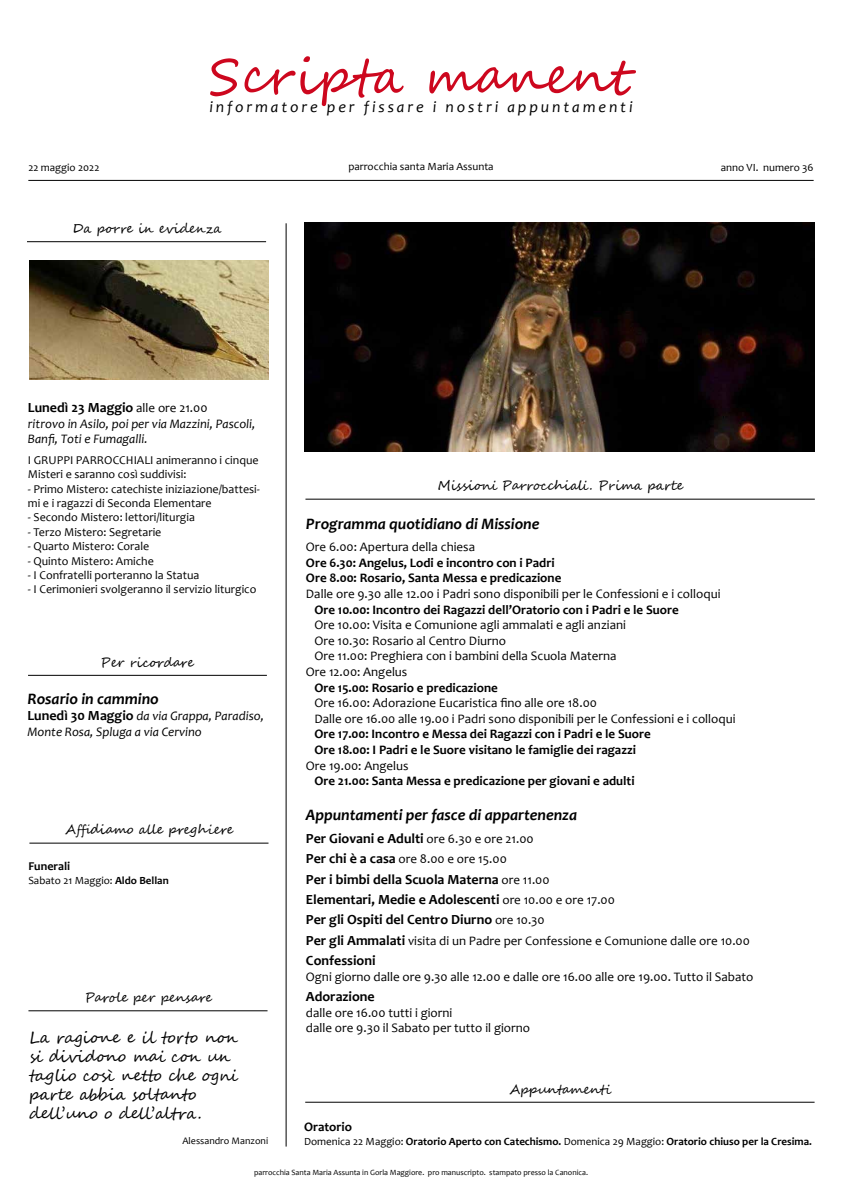
<style>
.page{position:relative;width:842px;height:1191px;background:#fff}
.page>*{position:absolute;margin:0;border:0;box-sizing:border-box;transform-origin:0 0}
.t1{font:50px "Segoe Script";letter-spacing:.01em;color:#cd071e}
.t2{font:16px/19.2px "Segoe Script";color:#000}
.t3{font:italic 700 16px "Candara";color:#000}
.t4{font:italic 16px "Candara";letter-spacing:.18em;color:#000}
.t5{font:700 14px/20.4px "Candara";color:#000}
.t6{font:13px/15.6px "Candara";color:#000}
.t7{font:700 13px/15.6px "Candara";color:#000}
.t8{font:italic 13px/15.6px "Candara";color:#000}
.t9{font:13px "Segoe Script";color:#000}
.t10{font:13px "Segoe Script";letter-spacing:-.02em;color:#000}
.t11{font:12px/14.4px "Candara";color:#000}
.t12{font:700 12px "Candara";color:#000}
.t13{font:700 11px "Candara";color:#000}
.t14{font:11px "Candara";color:#000}
.t15{font:10px "Candara";color:#000}
.t16{font:8px "Candara";color:#000}
.s1{font-weight:400;font-size:13px}
.s2{font-weight:700;font-style:normal;font-size:14px}
.s3{font-weight:700}
.s4{font-weight:700;font-size:14px}
.s5{font-weight:400}
</style>
<div class="page">
<hr style="left:286px;top:223px;width:1px;height:923px;background:#000">
<hr style="left:28px;top:180px;width:786px;height:1px;background:#000">
<hr style="left:28px;top:675px;width:239px;height:1px;background:#000">
<hr style="left:28px;top:1010px;width:240px;height:1px;background:#000">
<hr style="left:29px;top:843px;width:239px;height:1px;background:#000">
<hr style="left:27px;top:241px;width:239px;height:1px;background:#000">
<img style="left:29px;top:261px;width:239px;height:119px">
<hr style="left:305px;top:499px;width:510px;height:1px;background:#000">
<hr style="left:305px;top:1102px;width:509px;height:1px;background:#000">
<img style="left:304px;top:223px;width:511px;height:229px">
<h1 class="t1" style="left:209px;top:36px;width:421px">Scripta manent</h1>
<p class="t4" style="left:209px;top:97px;width:425px">informatore per fissare i nostri appuntamenti</p>
<p class="t14" style="left:348px;top:160px;width:147px">parrocchia santa Maria Assunta</p>
<p class="t14" style="left:28px;top:160px;width:73px">22 maggio 2022</p>
<p class="t14" style="left:721px;top:160px;width:94px">anno VI. numero 36</p>
<p class="t9" style="left:72px;top:218px;width:151px">Da porre in evidenza</p>
<p class="t5" style="left:28px;top:397px;width:181px">Lunedì 23 Maggio <span class="s1">alle ore 21.00</span></p>
<p class="t8" style="left:28px;top:415px;width:229px">ritrovo in Asilo, poi per via Mazzini, Pascoli,<br>Banfi, Toti e Fumagalli.</p>
<p class="t11" style="left:28px;top:452px;width:232px">I GRUPPI PARROCCHIALI animeranno i cinque<br>Misteri e saranno così suddivisi:</p>
<p class="t11" style="left:28px;top:481px;width:233px">- Primo Mistero: catechiste iniziazione/battesi&shy;mi e i ragazzi di Seconda Elementare</p>
<p class="t11" style="left:28px;top:510px;width:169px">- Secondo Mistero: lettori/liturgia</p>
<p class="t11" style="left:28px;top:524px;width:135px">- Terzo Mistero: Segretarie</p>
<p class="t11" style="left:28px;top:539px;width:123px">- Quarto Mistero: Corale</p>
<p class="t11" style="left:28px;top:553px;width:127px">- Quinto Mistero: Amiche</p>
<p class="t11" style="left:28px;top:568px;width:173px">- I Confratelli porteranno la Statua</p>
<p class="t11" style="left:28px;top:582px;width:230px">- I Cerimonieri svolgeranno il servizio liturgico</p>
<p class="t9" style="left:100px;top:651px;width:95px">Per ricordare</p>
<p class="t3" style="left:27px;top:688px;width:133px">Rosario in cammino</p>
<p class="t8" style="left:27px;top:708px;width:238px"><span class="s2">Lunedì 30 Maggio</span> da via Grappa, Paradiso,<br>Monte Rosa, Spluga a via Cervino</p>
<p class="t9" style="left:65px;top:819px;width:170px">Affidiamo alle preghiere</p>
<p class="t12" style="left:28px;top:859px;width:43px">Funerali</p>
<p class="t14" style="left:28px;top:873px;width:142px">Sabato 21 Maggio: <span class="s3">Aldo Bellan</span></p>
<p class="t10" style="left:85px;top:987px;width:129px">Parole per pensare</p>
<p class="t2" style="left:29px;top:1027px;width:211px">La ragione e il torto non si dividono mai con un taglio così netto che ogni parte abbia soltanto dell’uno o dell’altra.</p>
<p class="t15" style="left:182px;top:1134px;width:87px">Alessandro Manzoni</p>
<p class="t9" style="left:438px;top:475px;width:247px">Missioni Parrocchiali. Prima parte</p>
<p class="t3" style="left:306px;top:514px;width:235px">Programma quotidiano di Missione</p>
<p class="t6" style="left:306px;top:539px;width:171px">Ore 6.00: Apertura della chiesa</p>
<p class="t7" style="left:306px;top:554px;width:257px">Ore 6.30: Angelus, Lodi e incontro con i Padri<br>Ore 8.00: Rosario, Santa Messa e predicazione</p>
<p class="t6" style="left:306px;top:586px;width:416px">Dalle ore 9.30 alle 12.00 i Padri sono disponibili per le Confessioni e i colloqui</p>
<p class="t7" style="left:314px;top:601px;width:366px">Ore 10.00: Incontro dei Ragazzi dell’Oratorio con i Padri e le Suore</p>
<p class="t6" style="left:314px;top:617px;width:313px">Ore 10.00: Visita e Comunione agli ammalati e agli anziani</p>
<p class="t6" style="left:314px;top:632px;width:193px">Ore 10.30: Rosario al Centro Diurno</p>
<p class="t6" style="left:314px;top:648px;width:304px">Ore 11.00: Preghiera con i bambini della Scuola Materna</p>
<p class="t6" style="left:306px;top:664px;width:103px">Ore 12.00: Angelus</p>
<p class="t7" style="left:314px;top:679px;width:185px">Ore 15.00: Rosario e predicazione</p>
<p class="t6" style="left:314px;top:695px;width:423px">Ore 16.00: Adorazione Eucaristica fino alle ore 18.00<br>Dalle ore 16.00 alle 19.00 i Padri sono disponibili per le Confessioni e i colloqui</p>
<p class="t7" style="left:314px;top:726px;width:338px">Ore 17.00: Incontro e Messa dei Ragazzi con i Padri e le Suore<br>Ore 18.00: I Padri e le Suore visitano le famiglie dei ragazzi</p>
<p class="t6" style="left:306px;top:757px;width:104px">Ore 19.00: Angelus</p>
<p class="t7" style="left:314px;top:773px;width:322px">Ore 21.00: Santa Messa e predicazione per giovani e adulti</p>
<p class="t3" style="left:306px;top:804px;width:273px">Appuntamenti per fasce di appartenenza</p>
<p class="t5" style="left:306px;top:828px;width:229px">Per Giovani e Adulti <span class="s1">ore 6.30 e ore 21.00</span></p>
<p class="t6" style="left:306px;top:851px;width:202px"><span class="s4">Per chi è a casa</span> ore 8.00 e ore 15.00</p>
<p class="t5" style="left:306px;top:868px;width:310px">Per i bimbi della Scuola Materna <span class="s1">ore 11.00<br></span>Elementari, Medie e Adolescenti <span class="s1">ore 10.00 e ore 17.00<br></span>Per gli Ospiti del Centro Diurno <span class="s1">ore 10.30</span></p>
<p class="t6" style="left:306px;top:932px;width:445px"><span class="s4">Per gli Ammalati</span> visita di un Padre per Confessione e Comunione dalle ore 10.00</p>
<p class="t5" style="left:306px;top:950px;width:71px">Confessioni</p>
<p class="t6" style="left:306px;top:968px;width:449px">Ogni giorno dalle ore 9.30 alle 12.00 e dalle ore 16.00 alle ore 19.00. Tutto il Sabato</p>
<p class="t5" style="left:306px;top:986px;width:70px">Adorazione</p>
<p class="t6" style="left:306px;top:1004px;width:226px">dalle ore 16.00 tutti i giorni<br>dalle ore 9.30 il Sabato per tutto il giorno</p>
<p class="t9" style="left:510px;top:1078px;width:104px">Appuntamenti</p>
<p class="t7" style="left:304px;top:1119px;width:49px">Oratorio</p>
<p class="t13" style="left:304px;top:1134px;width:509px"><span class="s5">Domenica 22 Maggio:</span> Oratorio Aperto con Catechismo. <span class="s5">Domenica 29 Maggio:</span> Oratorio chiuso per la Cresima.</p>
<p class="t16" style="left:254px;top:1167px;width:335px">parrocchia Santa Maria Assunta in Gorla Maggiore. pro manuscripto. stampato presso la Canonica.</p>
</div>
